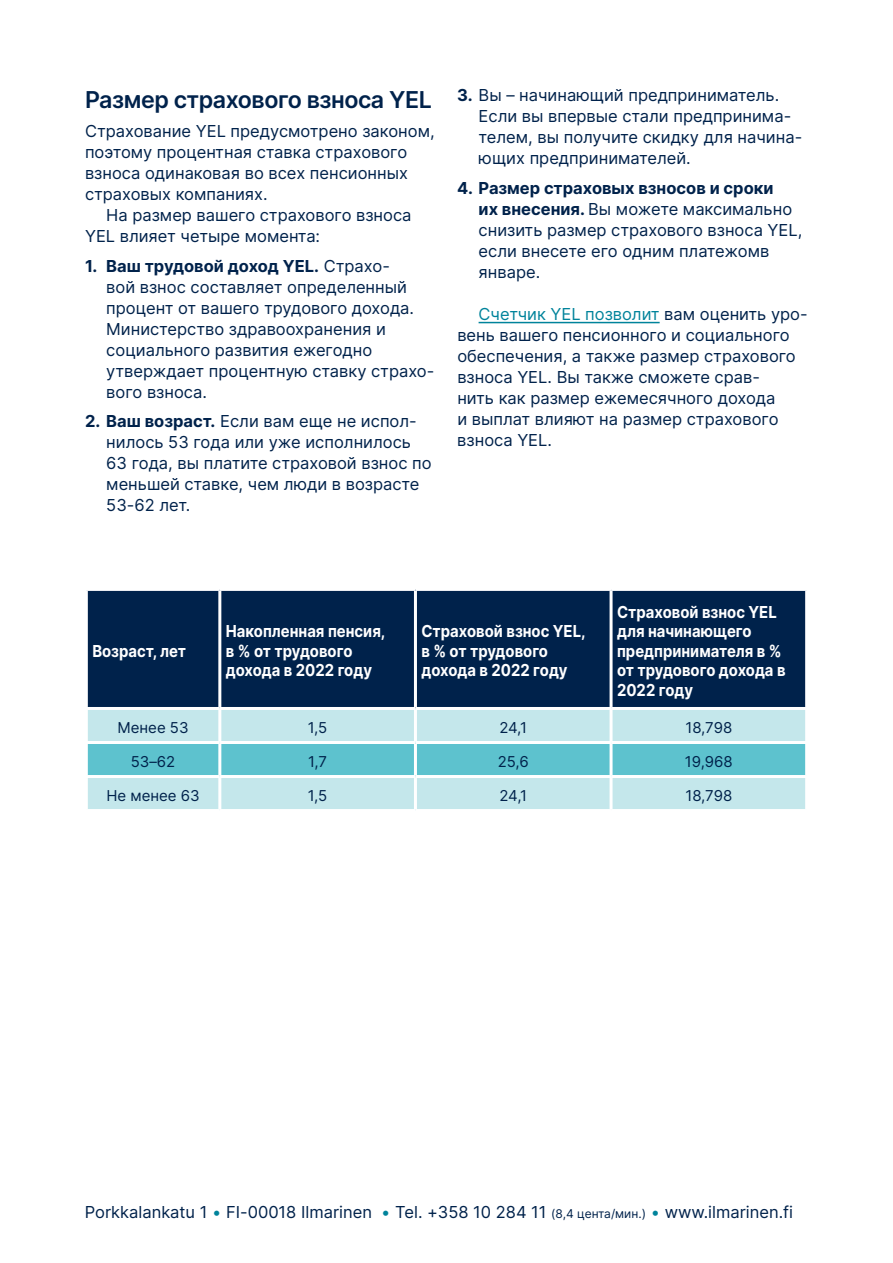
<style>
.page{position:relative;width:893px;height:1263px;background:#fff}
.page>*{position:absolute;margin:0;border:0;box-sizing:border-box;transform-origin:0 0}
.Väliotsikko_H2{font:600 23.25px "Inter";letter-spacing:-.02em;color:#00224b}
.Leipis_sis{font:16.5px/21px "Inter";color:#00224b}
.Taulukon_otsikko{font:700 16.5px/19.5px "Inter";color:#fff;scale:.9 1}
.Leipis{font:16.5px/21px "Inter";color:#00224b}
.taulukko_leipis{font:15px "Inter";color:#00224b}
.s1{font-weight:700}
.s2{color:#00839b}
.s3{font-size:12px}
</style>
<div class="page">
<div style="left:88px;top:591px;width:717px;height:116px;background:#00224b"></div>
<div style="left:88px;top:710px;width:717px;height:99px;background:#c4e7eb"></div>
<div style="left:88px;top:744px;width:717px;height:31px;background:#5dc2ce"></div>
<hr style="left:218px;top:591px;width:3px;height:116px;background:#fff">
<hr style="left:414px;top:591px;width:3px;height:116px;background:#fff">
<hr style="left:218px;top:710px;width:3px;height:31px;background:#fff">
<hr style="left:414px;top:710px;width:3px;height:31px;background:#fff">
<hr style="left:218px;top:744px;width:3px;height:31px;background:#fff">
<hr style="left:414px;top:744px;width:3px;height:31px;background:#fff">
<hr style="left:218px;top:778px;width:3px;height:31px;background:#fff">
<hr style="left:414px;top:778px;width:3px;height:31px;background:#fff">
<hr style="left:610px;top:591px;width:3px;height:116px;background:#fff">
<hr style="left:610px;top:710px;width:3px;height:31px;background:#fff">
<hr style="left:610px;top:744px;width:3px;height:31px;background:#fff">
<hr style="left:610px;top:778px;width:3px;height:31px;background:#fff">
<hr style="left:85px;top:741px;width:135px;height:3px;background:#fff">
<hr style="left:220px;top:741px;width:195px;height:3px;background:#fff">
<hr style="left:415px;top:741px;width:196px;height:3px;background:#fff">
<hr style="left:611px;top:741px;width:197px;height:3px;background:#fff">
<hr style="left:85px;top:775px;width:135px;height:3px;background:#fff">
<hr style="left:220px;top:775px;width:195px;height:3px;background:#fff">
<hr style="left:415px;top:775px;width:196px;height:3px;background:#fff">
<hr style="left:611px;top:775px;width:197px;height:3px;background:#fff">
<hr style="left:479px;top:322px;width:181px;height:1px;background:#00839b">
<h2 class="Väliotsikko_H2" style="left:85px;top:82px;width:348px">Размер страхового взноса YEL</h2>
<p class="Leipis" style="left:85px;top:120px;width:351px">Страхование YEL предусмотрено законом, поэтому процентная ставка страхового взноса одинаковая во всех пенсионных страховых компаниях.</p>
<p class="Leipis_sis" style="left:85px;top:204px;width:328px;text-indent:21px">На размер вашего страхового взноса<br>YEL влияет четыре момента:</p>
<p class="Leipis_sis" style="left:106px;top:255px;width:330px;text-indent:-21px"><span class="s1">1. Ваш трудовой доход YEL.</span> Страхо-<br>вой взнос составляет определенный процент от вашего трудового дохода.<br>Министерство здравоохранения и социального развития ежегодно утверждает процентную ставку страхо&shy;вого взноса.</p>
<p class="Leipis_sis" style="left:106px;top:410px;width:327px;text-indent:-21px"><span class="s1">2. Ваш возраст.</span> Если вам еще не испол&shy;нилось 53 года или уже исполнилось<br>63 года, вы платите страховой взнос по меньшей ставке, чем люди в возрасте<br>53-62 лет.</p>
<p class="Leipis_sis" style="left:479px;top:84px;width:325px;text-indent:-21px"><span class="s1">3.</span> Вы – начинающий предприниматель.<br>Если вы впервые стали предпринима&shy;телем, вы получите скидку для начина&shy;ющих предпринимателей.</p>
<p class="Leipis_sis" style="left:479px;top:177px;width:325px;text-indent:-21px"><span class="s1">4. Размер страховых взносов и сроки<br>их внесения.</span> Вы можете максимально снизить размер страхового взноса YEL, если внесете его одним платежомв январе.</p>
<p class="Leipis_sis" style="left:457px;top:303px;width:352px;text-indent:21px"><span class="s2">Счетчик YEL позволит</span> вам оценить уро&shy;вень вашего пенсионного и социального обеспечения, а также размер страхового взноса YEL. Вы также сможете срав-<br>нить как размер ежемесячного дохода<br>и выплат влияют на размер страхового взноса YEL.</p>
<p class="Taulukon_otsikko" style="left:92px;top:641px;width:106px">Возраст, лет</p>
<p class="Taulukon_otsikko" style="left:226px;top:621px;width:179px">Накопленная пенсия,</p>
<p class="Taulukon_otsikko" style="left:226px;top:641px;width:164px">в % от трудового дохода в 2022 году</p>
<p class="Taulukon_otsikko" style="left:421px;top:621px;width:184px">Страховой взнос YEL,</p>
<p class="Taulukon_otsikko" style="left:421px;top:641px;width:164px">в % от трудового дохода в 2022 году</p>
<p class="Taulukon_otsikko" style="left:617px;top:602px;width:189px">Страховой взнос YEL для начинающего предпринимателя в % от трудового дохода в<br>2022 году</p>
<p class="taulukko_leipis" style="left:117px;top:716px;width:73px">Менее 53</p>
<p class="taulukko_leipis" style="left:308px;top:716px;width:21px">1,5</p>
<p class="taulukko_leipis" style="left:499px;top:716px;width:29px">24,1</p>
<p class="taulukko_leipis" style="left:685px;top:716px;width:48px">18,798</p>
<p class="taulukko_leipis" style="left:131px;top:750px;width:46px">53–62</p>
<p class="taulukko_leipis" style="left:308px;top:750px;width:20px">1,7</p>
<p class="taulukko_leipis" style="left:498px;top:750px;width:32px">25,6</p>
<p class="taulukko_leipis" style="left:685px;top:750px;width:49px">19,968</p>
<p class="taulukko_leipis" style="left:106px;top:784px;width:95px">Не менее 63</p>
<p class="taulukko_leipis" style="left:308px;top:784px;width:21px">1,5</p>
<p class="taulukko_leipis" style="left:499px;top:784px;width:29px">24,1</p>
<p class="taulukko_leipis" style="left:685px;top:784px;width:48px">18,798</p>
<p class="Leipis_sis" style="left:85px;top:1201px;width:710px">Porkkalankatu 1 <span class="s2">•</span> FI-00018 Ilmarinen <span class="s2">•</span> Tel. +358 10 284 11 <span class="s3">(8,4 цента/мин.)</span> <span class="s2">•</span> www.ilmarinen.fi</p>
</div>
